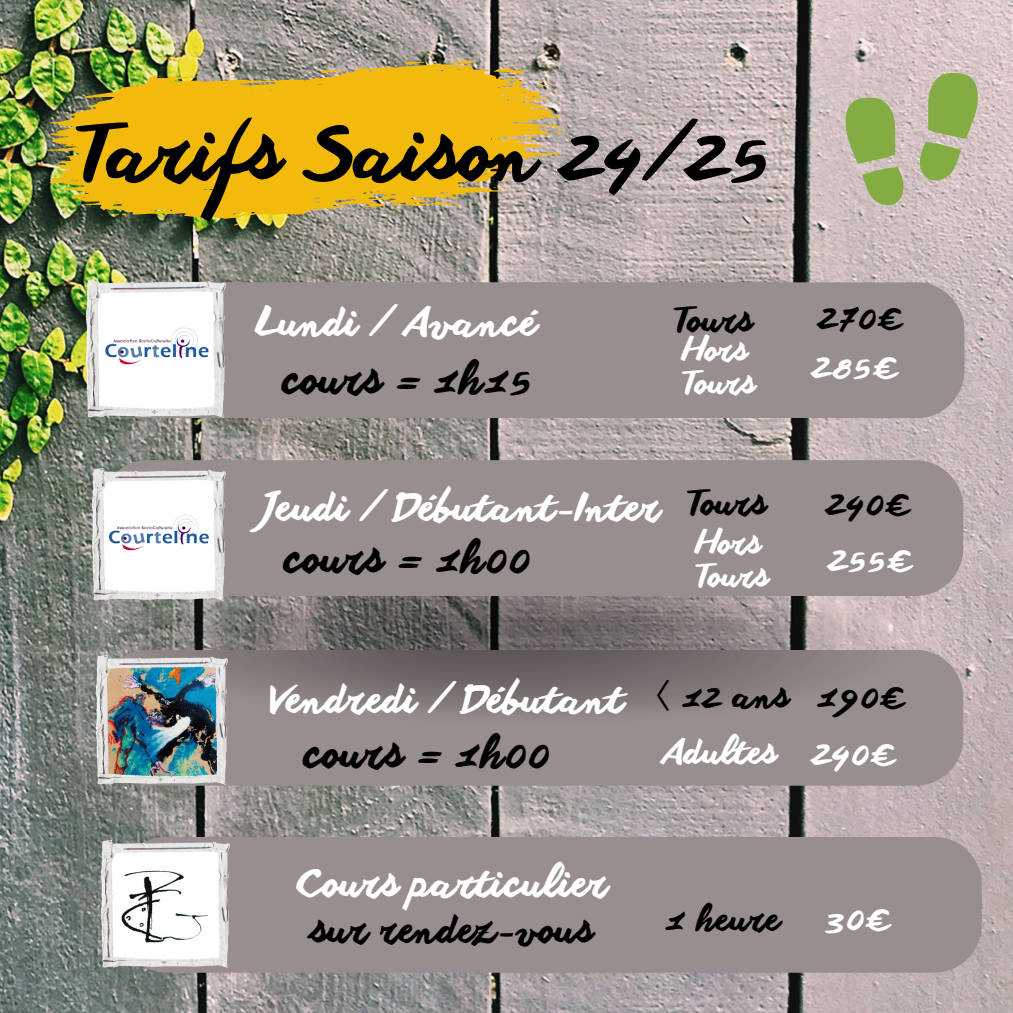
<style>
.page{position:relative;width:1013px;height:1013px;background:#fff}
.page>*{position:absolute;margin:0;border:0;box-sizing:border-box;transform-origin:0 0}
.t1{font:75px "Anothershabby";color:#000}
.t2{font:41.38px "Anothershabby";color:#000}
.t3{font:38.88px "Anothershabby";color:#fff}
.t4{font:37.62px "Anothershabby";color:#000}
.t5{font:34.75px "Anothershabby";color:#fff}
.t6{font:34.75px "Anothershabby";color:#000}
.t7{font:33.5px "Anothershabby";color:#000}
.t8{font:33.5px "Anothershabby";color:#fff}
.t9{font:31px "Anothershabby";color:#fff}
.s1{font-family:"Noto Sans CJ Ksc"}
</style>
<div class="page">
<img style="left:0;top:0;width:1012px;height:1012px">
<div style="left:100px;top:649px;width:863px;height:136px;background:#998e8e;border-radius:48px"></div>
<img style="left:129px;top:596px;width:778px;height:118px">
<div style="left:101px;top:282px;width:863px;height:136px;background:#998e8e;border-radius:48px"></div>
<img style="left:46px;top:64px;width:517px;height:155px">
<svg style="left:321px;top:70px;width:23px;height:3px"></svg>
<svg style="left:526px;top:135px;width:8px;height:3px"></svg>
<svg style="left:554px;top:131px;width:9px;height:2px"></svg>
<svg style="left:189px;top:76px;width:8px;height:2px"></svg>
<svg style="left:108px;top:213px;width:18px;height:3px"></svg>
<svg style="left:525px;top:158px;width:7px;height:2px"></svg>
<svg style="left:222px;top:74px;width:15px;height:2px"></svg>
<svg style="left:537px;top:81px;width:16px;height:5px"></svg>
<svg style="left:397px;top:61px;width:39px;height:4px"></svg>
<svg style="left:451px;top:60px;width:26px;height:8px"></svg>
<svg style="left:451px;top:203px;width:19px;height:5px"></svg>
<svg style="left:280px;top:76px;width:4px;height:3px"></svg>
<svg style="left:545px;top:145px;width:4px;height:7px"></svg>
<svg style="left:493px;top:67px;width:33px;height:12px"></svg>
<svg style="left:542px;top:93px;width:20px;height:20px"></svg>
<svg style="left:493px;top:171px;width:24px;height:20px"></svg>
<img style="left:87px;top:280px;width:138px;height:138px">
<div style="left:119px;top:836px;width:862px;height:136px;background:#998e8e;border-radius:48px"></div>
<img style="left:101px;top:840px;width:129px;height:128px">
<img style="left:97px;top:655px;width:130px;height:130px">
<div style="left:100px;top:460px;width:863px;height:136px;background:#998e8e;border-radius:48px"></div>
<img style="left:92px;top:468px;width:134px;height:134px">
<svg style="left:919px;top:73px;width:58px;height:107px;background:#a1b473"></svg>
<svg style="left:845px;top:98px;width:58px;height:107px;background:#a0b372"></svg>
<h2 class="t1" style="left:82px;top:112px;width:691px">Tarifs Saison 24/25</h2>
<h2 class="t3" style="left:256px;top:301px;width:282px">Lundi / Avancé</h2>
<h3 class="t2" style="left:282px;top:356px;width:252px">cours = 1h15</h3>
<p class="t7" style="left:676px;top:301px;width:78px">Tours</p>
<h3 class="t9" style="left:682px;top:333px;width:67px">Hors</h3>
<h3 class="t9" style="left:684px;top:365px;width:72px">Tours</h3>
<h3 class="t6" style="left:819px;top:297px;width:86px">270€</h3>
<p class="t5" style="left:812px;top:346px;width:88px">285€</p>
<h2 class="t3" style="left:265px;top:485px;width:396px">Jeudi / Débutant-Inter</h2>
<h3 class="t6" style="left:826px;top:484px;width:86px">240€</h3>
<h2 class="t5" style="left:828px;top:539px;width:86px">255€</h2>
<h3 class="t7" style="left:690px;top:485px;width:78px">Tours</h3>
<p class="t9" style="left:696px;top:525px;width:67px">Hors</p>
<p class="t9" style="left:698px;top:558px;width:72px">Tours</p>
<p class="t2" style="left:284px;top:535px;width:248px">cours = 1h00</p>
<p class="t3" style="left:270px;top:677px;width:355px">Vendredi / Débutant</p>
<h3 class="t2" style="left:304px;top:730px;width:248px">cours = 1h00</h3>
<p class="t7" style="left:637px;top:677px;width:153px"><span class="s1">〈</span> 12 ans</p>
<p class="t6" style="left:816px;top:676px;width:91px">190€</p>
<p class="t8" style="left:663px;top:733px;width:115px">Adultes</p>
<h3 class="t5" style="left:812px;top:733px;width:86px">240€</h3>
<h2 class="t3" style="left:297px;top:862px;width:312px">Cours particulier</h2>
<h2 class="t4" style="left:311px;top:908px;width:283px">sur rendez-vous</h2>
<h3 class="t7" style="left:665px;top:901px;width:117px">1 heure</h3>
<h3 class="t5" style="left:825px;top:898px;width:68px">30€</h3>
</div>
